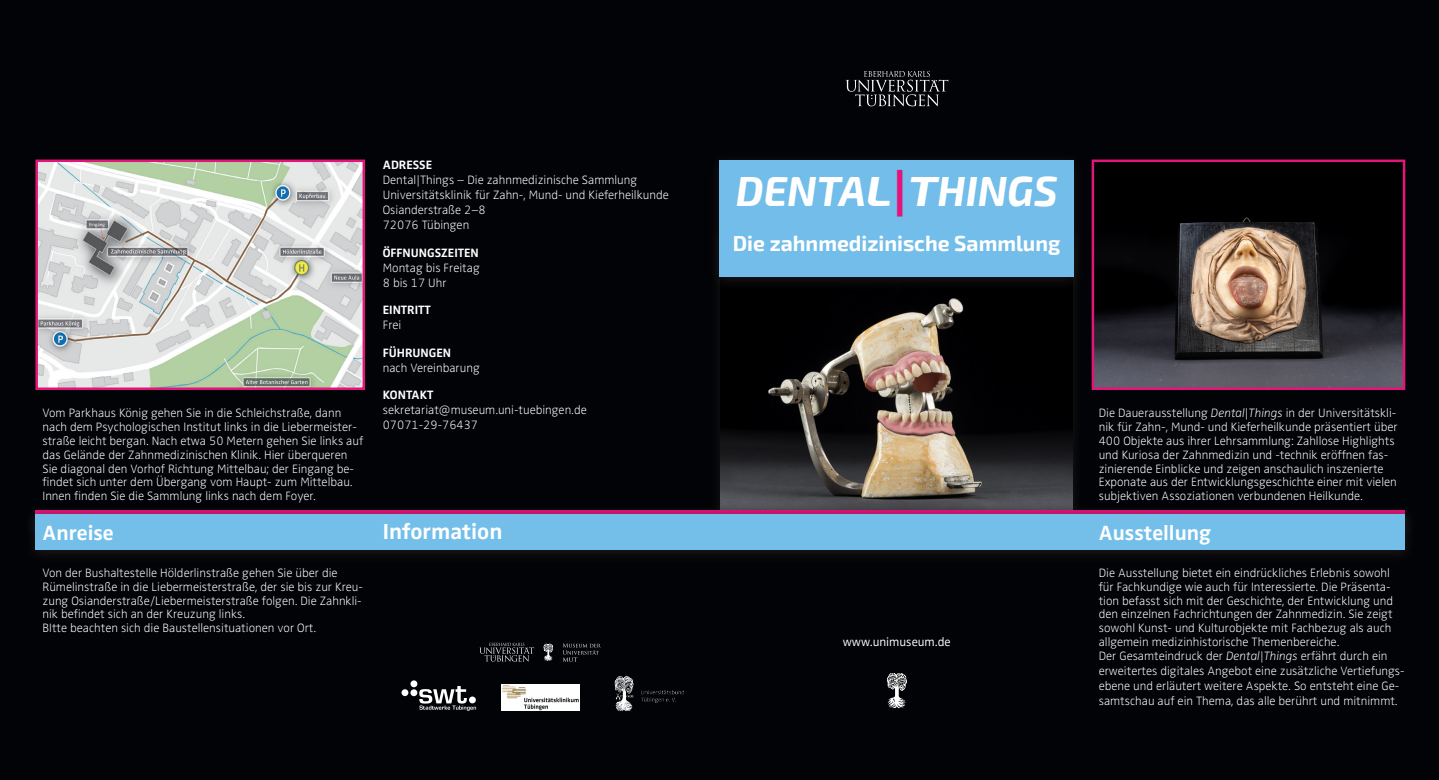
<style>
.page{position:relative;width:1439px;height:780px;background:#020306}
.page>*{position:absolute;margin:0;border:0;box-sizing:border-box;transform-origin:0 0}
.t1{font:italic 700 41.25px "Exo 2";color:#fff}
.Überschrift{font:700 22.5px "Zwo OT";color:#fff}
.t2{font:700 21.25px "Exo 2";color:#fff}
.Überschrift-2{font:700 21.25px "Zwo OT";color:#fff}
.t3{font:300 expanded 12.5px/13.8px "Zwo OT";color:#fff}
.Infoabteil-Überschri{font:700 12.5px "Zwo OT";color:#fff}
.Webseite{font:300 12.5px "Zwo OT";color:#fff}
.s1{font-family:"Zwo OT";font-style:normal;font-size:51.12px;color:#e3147a}
.s2{font-style:italic}
</style>
<div class="page">
<svg style="left:887px;top:673px;width:19px;height:35px"></svg>
<img style="left:721px;top:298px;width:351px;height:204px">
<div style="left:707px;top:151px;width:378px;height:141px;background:#231f20;opacity:.75"></div>
<div style="left:719px;top:159px;width:355px;height:117px;background:#72bde9"></div>
<img style="left:38px;top:162px;width:324px;height:225px">
<div style="left:35px;top:159px;width:330px;height:231px;border:2px solid #e3147a"></div>
<img style="left:614px;top:676px;width:70px;height:35px">
<div style="left:23px;top:502px;width:1394px;height:41px;background:#231f20;opacity:.75"></div>
<div style="left:24px;top:505px;width:1393px;height:60px;background:#231f20;opacity:.75"></div>
<div style="left:35px;top:514px;width:1370px;height:35px;background:#73bfea"></div>
<svg style="left:845px;top:71px;width:103px;height:35px"></svg>
<img style="left:1094px;top:162px;width:308px;height:225px">
<div style="left:1091px;top:159px;width:314px;height:231px;border:2px solid #e3147a"></div>
<div style="left:401px;top:689px;width:7px;height:7px;background:#fff;border-radius:50%"></div>
<div style="left:410px;top:689px;width:7px;height:7px;background:#fff;border-radius:50%"></div>
<div style="left:410px;top:680px;width:7px;height:7px;background:#fff;border-radius:50%"></div>
<svg style="left:419px;top:686px;width:57px;height:25px"></svg>
<img style="left:501px;top:684px;width:79px;height:26px">
<svg style="left:479px;top:642px;width:55px;height:19px"></svg>
<svg style="left:543px;top:643px;width:10px;height:17px"></svg>
<svg style="left:563px;top:643px;width:38px;height:18px"></svg>
<p class="t3" style="left:43px;top:406px;width:322px">Vom Parkhaus König gehen Sie in die Schleichstraße, dann nach dem Psychologischen Institut links in die Liebermeister&shy;straße leicht bergan. Nach etwa 50 Metern gehen Sie links auf</p>
<p class="t3" style="left:43px;top:448px;width:313px">das Gelände der Zahnmedizinischen Klinik. Hier überqueren Sie diagonal den Vorhof Richtung Mittelbau; der Eingang be&shy;findet sich unter dem Übergang vom Haupt- zum Mittelbau.<br>Innen finden Sie die Sammlung links nach dem Foyer.</p>
<p class="Infoabteil-Überschri" style="left:383px;top:158px;width:51px">ADRESSE</p>
<p class="t3" style="left:383px;top:173px;width:256px">Dental|Things – Die zahnmedizinische Sammlung</p>
<p class="t3" style="left:383px;top:188px;width:287px">Universitätsklinik für Zahn-, Mund- und Kieferheilkunde</p>
<p class="t3" style="left:383px;top:203px;width:104px">Osianderstraße 2–8</p>
<p class="t3" style="left:383px;top:218px;width:88px">72076 Tübingen</p>
<p class="Infoabteil-Überschri" style="left:383px;top:245px;width:98px">ÖFFNUNGSZEITEN</p>
<p class="t3" style="left:383px;top:261px;width:98px">Montag bis Freitag</p>
<p class="t3" style="left:383px;top:276px;width:65px">8 bis 17 Uhr</p>
<p class="Infoabteil-Überschri" style="left:383px;top:303px;width:50px">EINTRITT</p>
<p class="t3" style="left:383px;top:318px;width:20px">Frei</p>
<p class="Infoabteil-Überschri" style="left:383px;top:345px;width:70px">FÜHRUNGEN</p>
<p class="t3" style="left:383px;top:361px;width:98px">nach Vereinbarung</p>
<p class="Infoabteil-Überschri" style="left:383px;top:388px;width:52px">KONTAKT</p>
<p class="t3" style="left:383px;top:403px;width:205px">sekretariat@museum.uni-tuebingen.de</p>
<p class="t3" style="left:383px;top:418px;width:97px">07071-29-76437</p>
<p class="t1" style="left:736px;top:166px;width:323px">DENTAL<span class="s1">|</span>THINGS</p>
<p class="t2" style="left:733px;top:231px;width:329px">Die zahnmedizinische Sammlung</p>
<p class="t3" style="left:1098px;top:406px;width:300px">Die Dauerausstellung <span class="s2">Dental</span>|<span class="s2">Things</span> in der Universitätskli&shy;nik für Zahn-, Mund- und Kieferheilkunde präsentiert über 400 Objekte aus ihrer Lehrsammlung: Zahllose Highlights und Kuriosa der Zahnmedizin und -technik eröffnen fas&shy;zinierende Einblicke und zeigen anschaulich inszenierte Exponate aus der Entwicklungsgeschichte einer mit vielen subjektiven Assoziationen verbundenen Heilkunde.</p>
<p class="Überschrift-2" style="left:43px;top:520px;width:73px">Anreise</p>
<p class="Überschrift" style="left:383px;top:518px;width:121px">Information</p>
<p class="Überschrift" style="left:1091px;top:520px;width:157px">Die Ausstellung</p>
<p class="Überschrift-2" style="left:1098px;top:520px;width:114px">Ausstellung</p>
<p class="t3" style="left:43px;top:566px;width:322px">Von der Bushaltestelle Hölderlinstraße gehen Sie über die Rümelinstraße in die Liebermeisterstraße, der sie bis zur Kreu&shy;zung Osianderstraße/Liebermeisterstraße folgen. Die Zahnkli&shy;nik befindet sich an der Kreuzung links.</p>
<p class="t3" style="left:43px;top:621px;width:275px">BItte beachten sich die Baustellensituationen vor Ort.</p>
<p class="Webseite" style="left:843px;top:634px;width:109px">www.unimuseum.de</p>
<p class="t3" style="left:1098px;top:566px;width:296px">Die Ausstellung bietet ein eindrückliches Erlebnis sowohl für Fachkundige wie auch für Interessierte. Die Präsenta&shy;tion befasst sich mit der Geschichte, der Entwicklung und den einzelnen Fachrichtungen der Zahnmedizin. Sie zeigt sowohl Kunst- und Kulturobjekte mit Fachbezug als auch allgemein medizinhistorische Themenbereiche.</p>
<p class="t3" style="left:1098px;top:648px;width:307px;line-height:15px">Der Gesamteindruck der <span class="s2">Dental</span>|<span class="s2">Things</span> erfährt durch ein erweitertes digitales Angebot eine zusätzliche Vertiefungs&shy;ebene und erläutert weitere Aspekte. So entsteht eine Ge&shy;samtschau auf ein Thema, das alle berührt und mitnimmt.</p>
</div>
